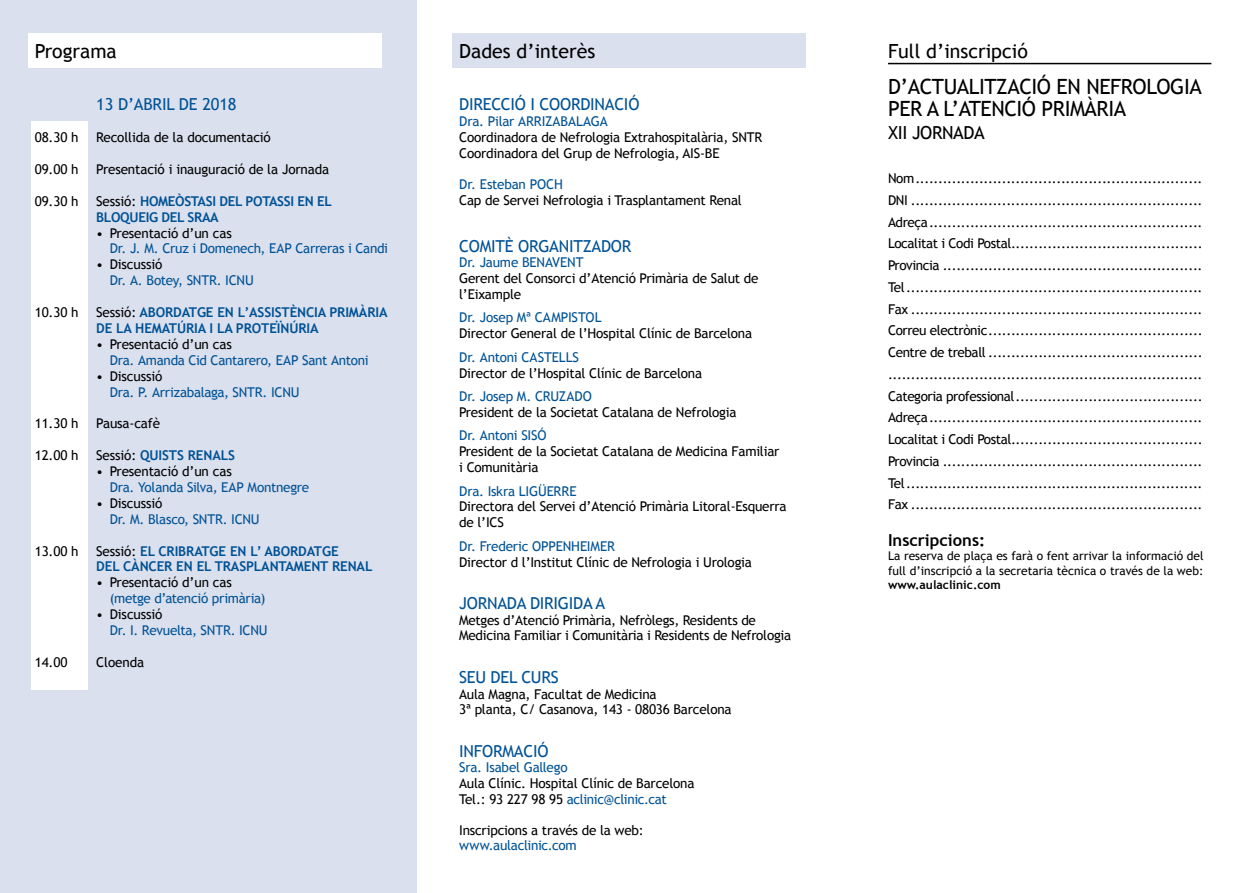
<style>
.page{position:relative;width:1251px;height:893px;background:#fff}
.page>*{position:absolute;margin:0;border:0;box-sizing:border-box;transform-origin:0 0}
.t1{font:21px/22.5px "Trebuchet MS";letter-spacing:-.02em;color:#000}
.t2{font:19.5px "Trebuchet MS";color:#000}
.t3{font:18px "Trebuchet MS";letter-spacing:-.02em;color:#000}
.t4{font:16.5px "Trebuchet MS";letter-spacing:-.015em;color:#005295}
.t5{font:700 16.5px "Trebuchet MS";color:#000}
.t6{font:13.5px/21.8px "Trebuchet MS";letter-spacing:-.015em;color:#000}
.t7{font:13.5px "Trebuchet MS";letter-spacing:-.015em;color:#005295}
.t8{font:700 13.5px/15.9px "Trebuchet MS";letter-spacing:-.01em;color:#005295}
.t9{font:12px/14.2px "Trebuchet MS";color:#000}
.t10{font:700 12px "Trebuchet MS";color:#000}
.s1{color:#005295}
.s2{font-weight:400;color:#000}
</style>
<div class="page">
<div style="left:0;top:0;width:417px;height:893px;background:#dbe0ee"></div>
<div style="left:32px;top:121px;width:56px;height:569px;background:#fff"></div>
<div style="left:28px;top:34px;width:353px;height:34px;background:#fff"></div>
<div style="left:452px;top:34px;width:353px;height:34px;background:#dbe0ee"></div>
<hr style="left:887px;top:63px;width:324px;height:1px;background:#000">
<h2 class="t2" style="left:35px;top:39px;width:84px">Programa</h2>
<h2 class="t2" style="left:459px;top:39px;width:138px">Dades d’interès</h2>
<h2 class="t2" style="left:887px;top:39px;width:141px">Full d’inscripció</h2>
<h1 class="t1" style="left:887px;top:76px;width:315px">D’ACTUALITZACIÓ EN NEFROLOGIA<br>PER A L’ATENCIÓ PRIMÀRIA</h1>
<h3 class="t3" style="left:887px;top:122px;width:98px">XII JORNADA</h3>
<p class="t6" style="left:887px;top:168px;width:316px;text-align:justify">Nom...............................................................<br>DNI ................................................................<br>Adreça............................................................<br>Localitat i Codi Postal..........................................<br>Provincia .........................................................<br>Tel.................................................................<br>Fax ................................................................<br>Correu electrònic...............................................<br>Centre de treball ............................................... .....................................................................<br>Categoria professional.........................................<br>Adreça............................................................<br>Localitat i Codi Postal..........................................<br>Provincia .........................................................<br>Tel.................................................................<br>Fax ................................................................</p>
<p class="t5" style="left:887px;top:530px;width:99px">Inscripcions:</p>
<p class="t9" style="left:887px;top:549px;width:317px">La reserva de plaça es farà o fent arrivar la informació del full d’inscripció a la secretaria tècnica o través de la web:</p>
<p class="t10" style="left:887px;top:577px;width:114px">www.aulaclinic.com</p>
<p class="t4" style="left:459px;top:95px;width:182px">DIRECCIÓ I COORDINACIÓ</p>
<p class="t7" style="left:459px;top:113px;width:150px">Dra. Pilar ARRIZABALAGA</p>
<p class="t6" style="left:459px;top:129px;width:304px;line-height:15.9px">Coordinadora de Nefrologia Extrahospitalària, SNTR<br>Coordinadora del Grup de Nefrologia, AIS-BE</p>
<p class="t7" style="left:459px;top:176px;width:105px">Dr. Esteban POCH</p>
<p class="t6" style="left:459px;top:189px;width:284px">Cap de Servei Nefrologia i Trasplantament Renal</p>
<p class="t4" style="left:459px;top:236px;width:174px">COMITÈ ORGANITZADOR</p>
<p class="t7" style="left:459px;top:254px;width:126px">Dr. Jaume BENAVENT</p>
<p class="t6" style="left:459px;top:271px;width:301px;line-height:15.9px">Gerent del Consorci d’Atenció Primària de Salut de l’Eixample</p>
<p class="t7" style="left:459px;top:310px;width:144px">Dr. Josep Mª CAMPISTOL</p>
<p class="t6" style="left:459px;top:323px;width:294px">Director General de l’Hospital Clínic de Barcelona</p>
<p class="t7" style="left:459px;top:349px;width:121px">Dr. Antoni CASTELLS</p>
<p class="t6" style="left:459px;top:362px;width:244px">Director de l’Hospital Clínic de Barcelona</p>
<p class="t7" style="left:459px;top:388px;width:134px">Dr. Josep M. CRUZADO</p>
<p class="t6" style="left:459px;top:401px;width:279px">President de la Societat Catalana de Nefrologia</p>
<p class="t7" style="left:459px;top:428px;width:89px">Dr. Antoni SISÓ</p>
<p class="t6" style="left:459px;top:444px;width:322px;line-height:15.9px">President de la Societat Catalana de Medicina Familiar i Comunitària</p>
<p class="t7" style="left:459px;top:483px;width:119px">Dra. Iskra LIGÜERRE</p>
<p class="t6" style="left:459px;top:499px;width:329px;line-height:15.9px">Directora del Servei d’Atenció Primària Litoral-Esquerra de l’ICS</p>
<p class="t7" style="left:459px;top:538px;width:157px">Dr. Frederic OPPENHEIMER</p>
<p class="t6" style="left:459px;top:551px;width:294px">Director d l’Institut Clínic de Nefrologia i Urologia</p>
<p class="t4" style="left:459px;top:594px;width:147px">JORNADA DIRIGIDA A</p>
<p class="t6" style="left:459px;top:612px;width:333px;line-height:15.6px">Metges d’Atenció Primària, Nefròlegs, Residents de<br>Medicina Familiar i Comunitària i Residents de Nefrologia</p>
<p class="t4" style="left:459px;top:667px;width:101px">SEU DEL CURS</p>
<p class="t6" style="left:459px;top:686px;width:274px;line-height:15.6px">Aula Magna, Facultat de Medicina<br>3ª planta, C/ Casanova, 143 - 08036 Barcelona</p>
<p class="t4" style="left:459px;top:741px;width:91px">INFORMACIÓ</p>
<p class="t7" style="left:459px;top:760px;width:110px">Sra. Isabel Gallego</p>
<p class="t6" style="left:459px;top:776px;width:237px;line-height:15.6px">Aula Clínic. Hospital Clínic de Barcelona<br>Tel.: 93 227 98 95 <span class="s1">aclinic@clinic.cat</span></p>
<p class="t6" style="left:459px;top:819px;width:186px">Inscripcions a través de la web:</p>
<p class="t7" style="left:459px;top:838px;width:119px">www.aulaclinic.com</p>
<p class="t4" style="left:96px;top:95px;width:142px">13 D’ABRIL DE 2018</p>
<p class="t6" style="left:35px;top:127px;width:45px">08.30 h</p>
<p class="t6" style="left:96px;top:127px;width:176px">Recollida de la documentació</p>
<p class="t6" style="left:35px;top:158px;width:45px">09.00 h</p>
<p class="t6" style="left:96px;top:158px;width:234px">Presentació i inauguració de la Jornada</p>
<p class="t6" style="left:35px;top:190px;width:45px">09.30 h</p>
<p class="t8" style="left:96px;top:193px;width:237px"><span class="s2">Sessió:</span> HOMEÒSTASI DEL POTASSI EN EL<br>BLOQUEIG DEL SRAA</p>
<p class="t6" style="left:96px;top:222px;width:137px">• Presentació d’un cas</p>
<p class="t7" style="left:110px;top:241px;width:280px">Dr. J. M. Cruz i Domenech, EAP Carreras i Candi</p>
<p class="t6" style="left:96px;top:254px;width:68px">• Discussió</p>
<p class="t7" style="left:110px;top:272px;width:145px">Dr. A. Botey, SNTR. ICNU</p>
<p class="t6" style="left:35px;top:302px;width:45px">10.30 h</p>
<p class="t8" style="left:96px;top:304px;width:293px"><span class="s2">Sessió:</span> ABORDATGE EN L’ASSISTÈNCIA PRIMÀRIA<br>DE LA HEMATÚRIA I LA PROTEÏNÚRIA</p>
<p class="t6" style="left:96px;top:333px;width:137px">• Presentació d’un cas</p>
<p class="t7" style="left:110px;top:352px;width:260px">Dra. Amanda Cid Cantarero, EAP Sant Antoni</p>
<p class="t6" style="left:96px;top:365px;width:68px">• Discussió</p>
<p class="t7" style="left:110px;top:384px;width:191px">Dra. P. Arrizabalaga, SNTR. ICNU</p>
<p class="t6" style="left:35px;top:413px;width:45px">11.30 h</p>
<p class="t6" style="left:96px;top:413px;width:65px">Pausa-cafè</p>
<p class="t6" style="left:35px;top:445px;width:45px">12.00 h</p>
<p class="t8" style="left:96px;top:447px;width:140px"><span class="s2">Sessió:</span> QUISTS RENALS</p>
<p class="t6" style="left:96px;top:461px;width:137px">• Presentació d’un cas</p>
<p class="t7" style="left:110px;top:479px;width:201px">Dra. Yolanda Silva, EAP Montnegre</p>
<p class="t6" style="left:96px;top:492px;width:68px">• Discussió</p>
<p class="t7" style="left:110px;top:511px;width:151px">Dr. M. Blasco, SNTR. ICNU</p>
<p class="t6" style="left:35px;top:540px;width:45px">13.00 h</p>
<p class="t8" style="left:96px;top:543px;width:278px"><span class="s2">Sessió:</span> EL CRIBRATGE EN L’ ABORDATGE<br>DEL CÀNCER EN EL TRASPLANTAMENT RENAL</p>
<p class="t6" style="left:96px;top:572px;width:137px">• Presentació d’un cas</p>
<p class="t7" style="left:110px;top:591px;width:157px">(metge d’atenció primària)</p>
<p class="t6" style="left:96px;top:604px;width:68px">• Discussió</p>
<p class="t7" style="left:110px;top:622px;width:159px">Dr. I. Revuelta, SNTR. ICNU</p>
<p class="t6" style="left:35px;top:651px;width:34px">14.00</p>
<p class="t6" style="left:96px;top:651px;width:49px">Cloenda</p>
</div>
